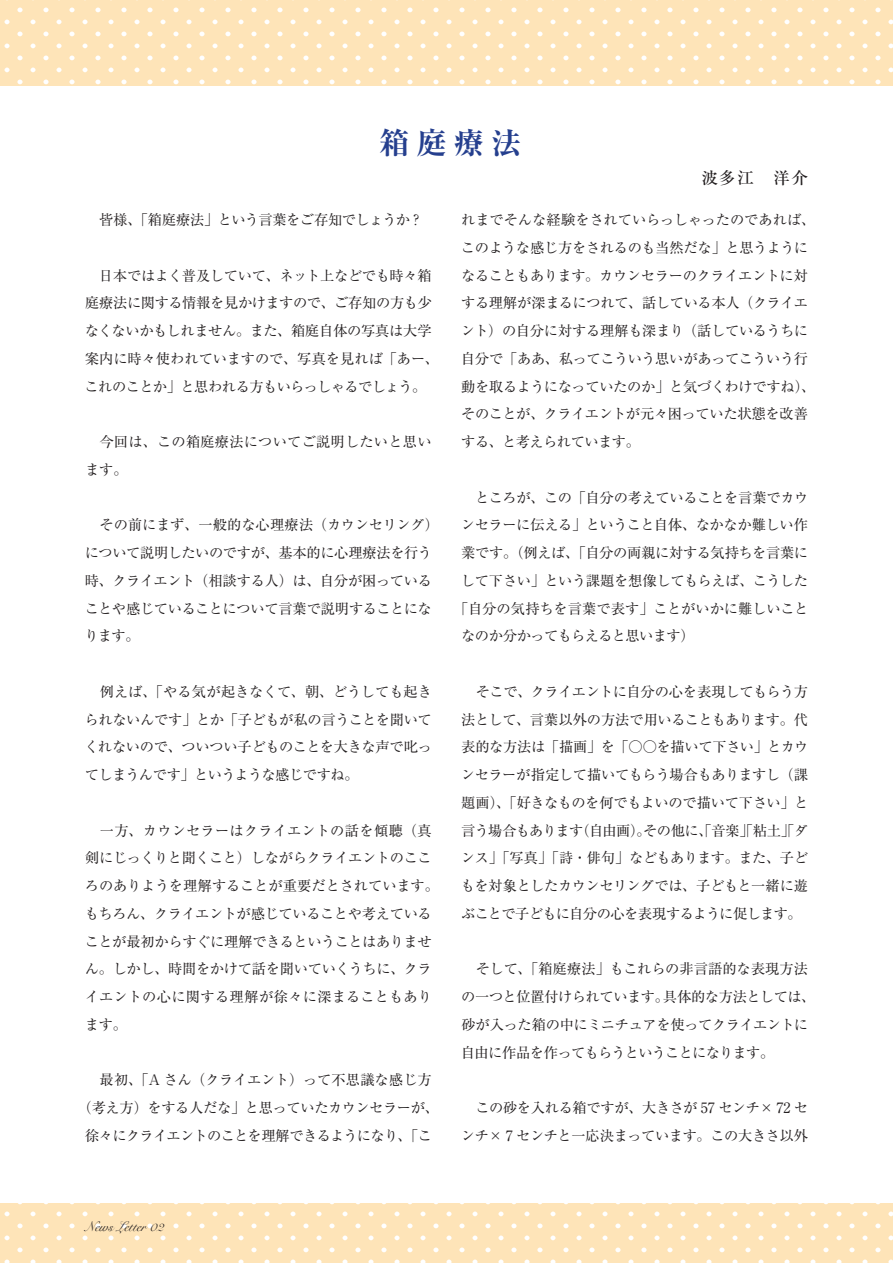
<style>
.page{position:relative;width:893px;height:1263px;background:#fff}
.page>*{position:absolute;margin:0;border:0;box-sizing:border-box;transform-origin:0 0}
.t1{font:700 expanded 30px "Ryumin Pr 5";color:#253f8e}
.t2{font:500 16.5px "Ryumin Pr 5";color:#231f20}
.t3{font:14.25px/27.8px "Ryumin Pr 5";letter-spacing:-.025em;color:#231f20}
.t4{font:14.25px/27.8px "Ryumin Pr 5";letter-spacing:.015em;color:#231f20}
.t5{font:14.25px "Ryumin Pr 5";letter-spacing:-.005em;color:#231f20}
.t6{font:13.8px "Snell Roundhand";color:#231f20}
</style>
<div class="page">
<div style="left:0;top:1203px;width:893px;height:60px;background:#fee4b8"></div>
<svg style="left:0;top:0;width:893px;height:85px;background:#fee5bc"></svg>
<h1 class="t1" style="left:379px;top:119px;width:143px">箱庭療法</h1>
<p class="t2" style="left:701px;top:165px;width:108px">波多江　洋介</p>
<p class="t3" style="left:85px;top:205px;width:340px">　皆様、「箱庭療法」という言葉をご存知でしょうか？</p>
<p class="t3" style="left:85px;top:260px;width:356px">　日本ではよく普及していて、ネット上などでも時々箱庭療法に関する情報を見かけますので、ご存知の方も少なくないかもしれません。また、箱庭自体の写真は大学案内に時々使われていますので、写真を見れば「あー、これのことか」と思われる方もいらっしゃるでしょう。</p>
<p class="t4" style="left:85px;top:427px;width:348px">　今回は、この箱庭療法についてご説明したいと思います。</p>
<p class="t3" style="left:84px;top:510px;width:356px">　その前にまず、一般的な心理療法（カウンセリング）について説明したいのですが、基本的に心理療法を行う時、クライエント（相談する人）は、自分が困っていることや感じていることについて言葉で説明することになります。</p>
<p class="t3" style="left:84px;top:677px;width:349px;text-align:justify">　例えば、「やる気が起きなくて、朝、どうしても起きられないんです」とか「子どもが私の言うことを聞いてくれないので、ついつい子どものことを大きな声で叱ってしまうんです」というような感じですね。</p>
<p class="t3" style="left:85px;top:815px;width:356px">　一方、カウンセラーはクライエントの話を傾聴（真剣にじっくりと聞くこと）しながらクライエントのこころのありようを理解することが重要だとされています。もちろん、クライエントが感じていることや考えていることが最初からすぐに理解できるということはありません。しかし、時間をかけて話を聞いていくうちに、クライエントの心に関する理解が徐々に深まることもあります。</p>
<p class="t3" style="left:78px;top:1065px;width:363px;text-align:center">　最初、「A さん（クライエント）って不思議な感じ方（考え方）をする人だな」と思っていたカウンセラーが、徐々にクライエントのことを理解できるようになり、「こ</p>
<p class="t3" style="left:461px;top:205px;width:356px">れまでそんな経験をされていらっしゃったのであれば、このような感じ方をされるのも当然だな」と思うようになることもあります。カウンセラーのクライエントに対する理解が深まるにつれて、話している本人（クライエント）の自分に対する理解も深まり（話しているうちに自分で「ああ、私ってこういう思いがあってこういう行動を取るようになっていたのか」と気づくわけですね）、そのことが、クライエントが元々困っていた状態を改善する、と考えられています。</p>
<p class="t3" style="left:461px;top:482px;width:348px">　ところが、この「自分の考えていることを言葉でカウ</p>
<p class="t3" style="left:461px;top:510px;width:349px">ンセラーに伝える」ということ自体、なかなか難しい作</p>
<p class="t3" style="left:461px;top:538px;width:348px">業です。（例えば、「自分の両親に対する気持ちを言葉に</p>
<p class="t3" style="left:461px;top:566px;width:349px">して下さい」という課題を想像してもらえば、こうした</p>
<p class="t5" style="left:454px;top:597px;width:356px">「自分の気持ちを言葉で表す」ことがいかに難しいこと</p>
<p class="t3" style="left:461px;top:621px;width:235px">なのか分かってもらえると思います）</p>
<p class="t3" style="left:461px;top:677px;width:349px;text-align:justify">　そこで、クライエントに自分の心を表現してもらう方法として、言葉以外の方法で用いることもあります。代表的な方法は「描画」を「○○を描いて下さい」とカウンセラーが指定して描いてもらう場合もありますし（課題画）、「好きなものを何でもよいので描いて下さい」と言う場合もあります（自由画）。その他に、「音楽」「粘土」「ダンス」「写真」「詩・俳句」などもあります。また、子どもを対象としたカウンセリングでは、子どもと一緒に遊ぶことで子どもに自分の心を表現するように促します。</p>
<p class="t3" style="left:461px;top:954px;width:356px">　そして、「箱庭療法」もこれらの非言語的な表現方法の一つと位置付けられています。具体的な方法としては、砂が入った箱の中にミニチュアを使ってクライエントに自由に作品を作ってもらうということになります。</p>
<p class="t3" style="left:461px;top:1093px;width:349px">　この砂を入れる箱ですが、大きさが 57 センチ× 72 センチ× 7 センチと一応決まっています。この大きさ以外</p>
<p class="t6" style="left:85px;top:1216px;width:80px">News Letter 02</p>
</div>
